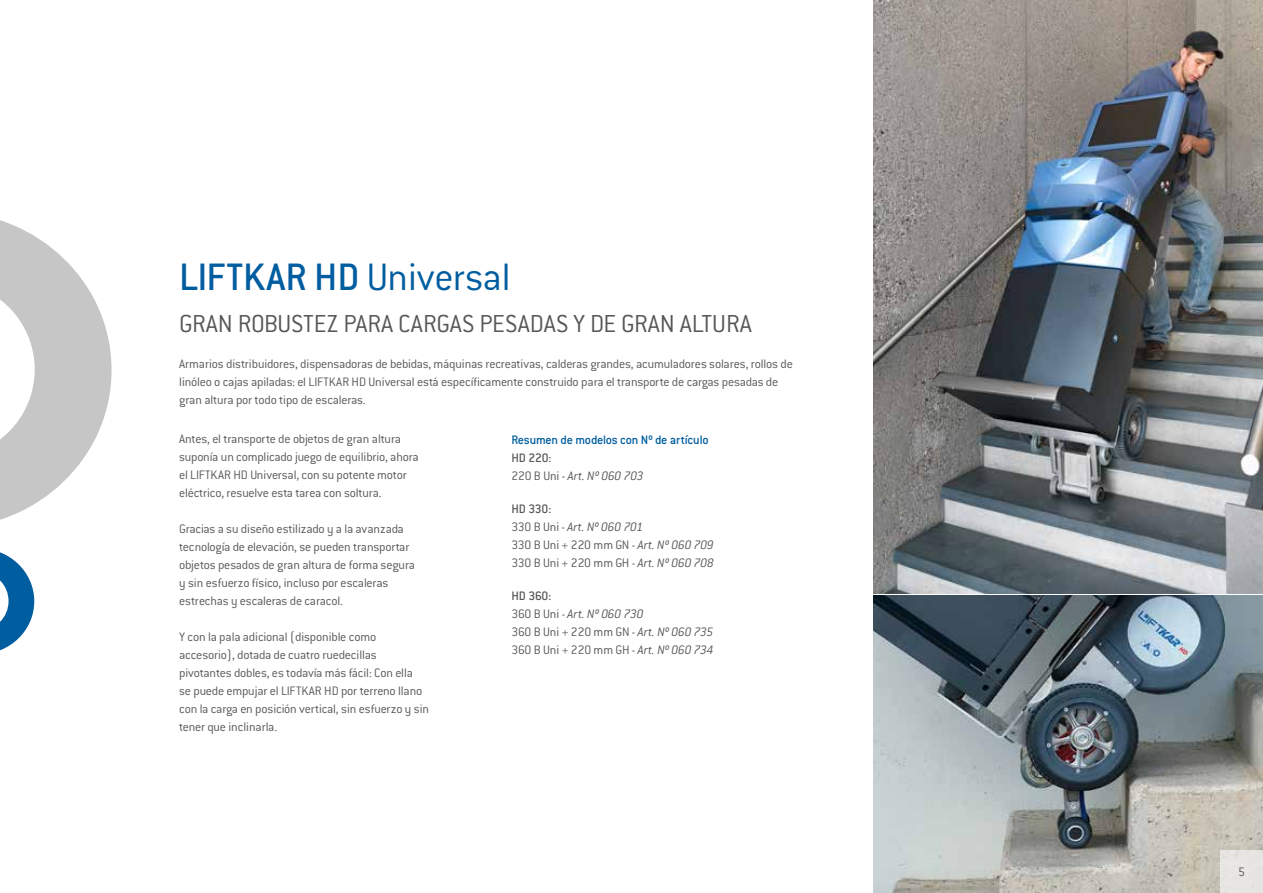
<style>
.page{position:relative;width:1263px;height:893px;background:#fff}
.page>*{position:absolute;margin:0;border:0;box-sizing:border-box;transform-origin:0 0}
.t1{font:500 42px "Conduit ITC Pro";color:#005d9f}
.t2{font:300 27px "Conduit ITC Pro";color:#575756}
.t3{font:300 13.5px/18px "Conduit ITC Pro";letter-spacing:-.015em;color:#575756}
.t4{font:300 13.5px/18px "Conduit ITC";letter-spacing:-.015em;color:#575756}
.t5{font:500 13.5px "Conduit ITC Pro";letter-spacing:-.015em;color:#005d9f}
.t6{font:italic 300 13.5px/18px "Conduit ITC";letter-spacing:-.02em;color:#575756}
.s1{font-weight:300}
.s2{font-weight:500;font-style:normal}
.s3{font-style:normal}
.s4{font-weight:500}
.s5{font-style:italic}
</style>
<div class="page">
<svg style="left:0;top:220px;width:112px;height:300px"></svg>
<svg style="left:0;top:552px;width:34px;height:99px"></svg>
<img style="left:874px;top:0;width:389px;height:593px">
<img style="left:874px;top:595px;width:389px;height:298px">
<div style="left:1220px;top:850px;width:43px;height:43px;background:#e7e5e2"></div>
<h1 class="t1" style="left:179px;top:253px;width:333px">LIFTKAR HD <span class="s1">Universal</span></h1>
<h2 class="t2" style="left:179px;top:309px;width:574px">GRAN ROBUSTEZ PARA CARGAS PESADAS Y DE GRAN ALTURA</h2>
<p class="t3" style="left:179px;top:355px;width:615px">Armarios distribuidores, dispensadoras de bebidas, máquinas recreativas, calderas grandes, acumuladores solares, rollos de linóleo o cajas apiladas: el LIFTKAR HD Universal está específicamente construido para el transporte de cargas pesadas de gran altura por todo tipo de escaleras.</p>
<p class="t3" style="left:179px;top:430px;width:241px">Antes, el transporte de objetos de gran altura suponía un complicado juego de equilibrio, ahora el LIFTKAR HD Universal, con su potente motor eléctrico, resuelve esta tarea con soltura.</p>
<p class="t3" style="left:179px;top:520px;width:237px">Gracias a su diseño estilizado y a la avanzada tecnología de elevación, se pueden transportar objetos pesados de gran altura de forma segura y sin esfuerzo físico, incluso por escaleras estrechas y escaleras de caracol.</p>
<p class="t3" style="left:179px;top:628px;width:251px">Y con la pala adicional (disponible como accesorio), dotada de cuatro ruedecillas pivotantes dobles, es todavía más fácil: Con ella<br>se puede empujar el LIFTKAR HD por terreno llano con la carga en posición vertical, sin esfuerzo y sin tener que inclinarla.</p>
<p class="t5" style="left:511px;top:432px;width:199px">Resumen de modelos con Nº de artículo</p>
<p class="t6" style="left:511px;top:449px;width:134px"><span class="s2">HD 220:<br></span><span class="s3">220 B Uni -</span> Art. Nº 060 703</p>
<p class="t4" style="left:511px;top:500px;width:204px"><span class="s4">HD 330:<br></span>330 B Uni - <span class="s5">Art. Nº 060 701<br></span>330 B Uni + 220 mm GN - <span class="s5">Art. Nº 060 709<br></span>330 B Uni + 220 mm GH - <span class="s5">Art. Nº 060 708</span></p>
<p class="t4" style="left:511px;top:587px;width:204px"><span class="s4">HD 360:<br></span>360 B Uni - <span class="s5">Art. Nº 060 730<br></span>360 B Uni + 220 mm GN - <span class="s5">Art. Nº 060 735<br></span>360 B Uni + 220 mm GH - <span class="s5">Art. Nº 060 734</span></p>
<p class="t3" style="left:1238px;top:863px;width:8px">5</p>
</div>
